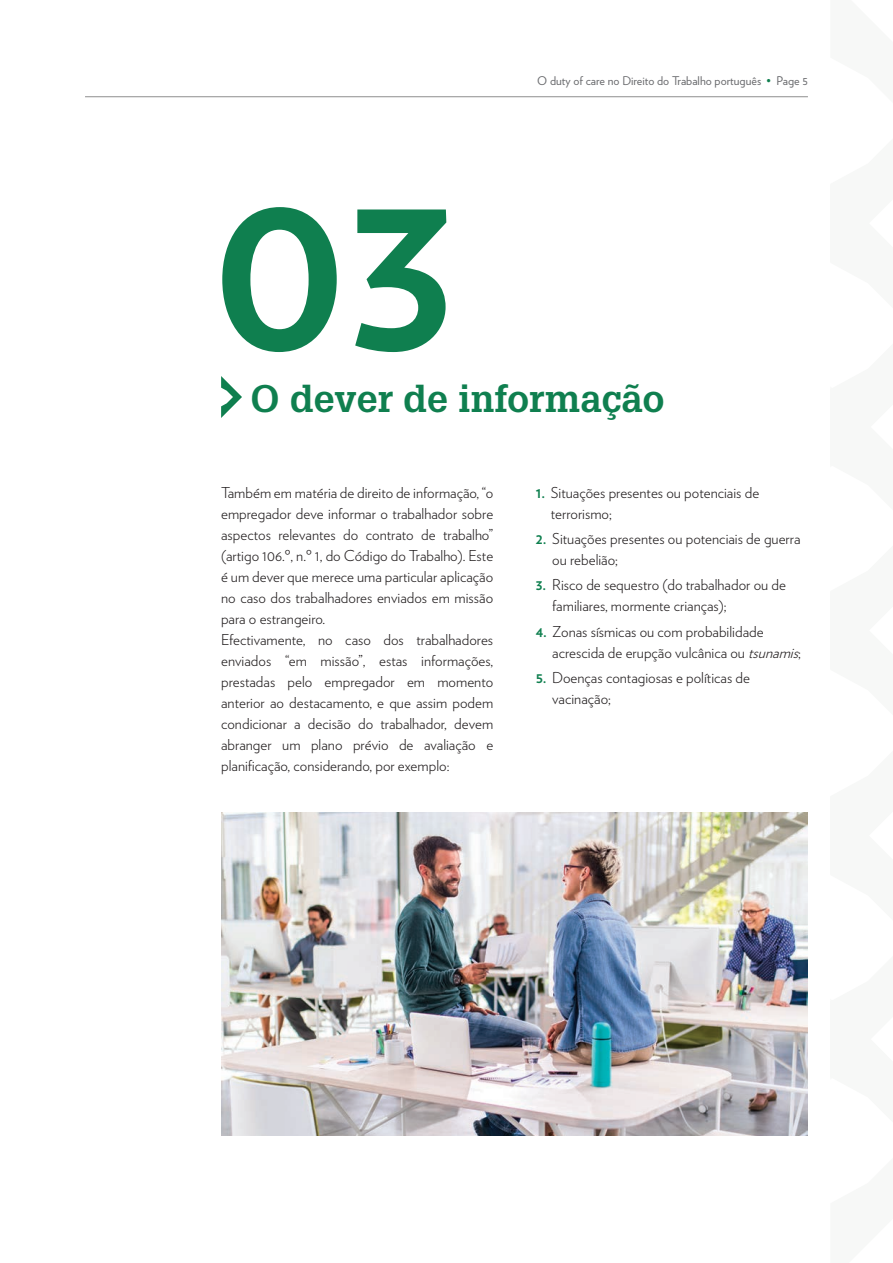
<style>
.page{position:relative;width:893px;height:1263px;background:#fff}
.page>*{position:absolute;margin:0;border:0;box-sizing:border-box;transform-origin:0 0}
.t1{font:700 240.3px "Verlag";color:#0f7f4f}
.t2{font:700 37.5px "Glypha";color:#0f7f4f}
.t3{font:300 15px/21px "Verlag";color:#231f20}
.t4{font:12px "Verlag";color:#6c6d70}
.s1{color:#0f7f4f}
.s2{font-weight:700;color:#0f7f4f}
.s3{font-style:italic}
</style>
<div class="page">
<hr style="left:85px;top:96px;width:723px;height:1px;background:#8e8e8f">
<img style="left:221px;top:813px;width:587px;height:322px">
<svg style="left:221px;top:376px;width:21px;height:42px"></svg>
<p class="t4" style="left:537px;top:72px;width:272px">O duty of care no Direito do Trabalho português <span class="s1">•</span> Page 5</p>
<p class="t1" style="left:212px;top:74px;width:246px">03</p>
<p class="t2" style="left:251px;top:375px;width:415px">O dever de informação</p>
<p class="t3" style="left:221px;top:481px;width:274px;text-align:justify">Também em matéria de direito de informação, “o empregador deve informar o trabalhador sobre aspectos relevantes do contrato de trabalho” (artigo 106.º, n.º 1, do Código do Trabalho). Este é um dever que merece uma particular aplicação no caso dos trabalhadores enviados em missão para o estrangeiro.</p>
<p class="t3" style="left:221px;top:628px;width:274px;text-align:justify">Efectivamente, no caso dos trabalhadores enviados “em missão”, estas informações, prestadas pelo empregador em momento anterior ao destacamento, e que assim podem condicionar a decisão do trabalhador, devem abranger um plano prévio de avaliação e planificação, considerando, por exemplo:</p>
<p class="t3" style="left:551px;top:481px;width:210px;text-indent:-15px"><span class="s2">1.</span> Situações presentes ou potenciais de terrorismo;</p>
<p class="t3" style="left:552px;top:527px;width:250px;text-indent:-16px"><span class="s2">2.</span> Situações presentes ou potenciais de guerra ou rebelião;</p>
<p class="t3" style="left:552px;top:574px;width:235px;text-indent:-16px"><span class="s2">3.</span> Risco de sequestro (do trabalhador ou de familiares, mormente crianças);</p>
<p class="t3" style="left:552px;top:620px;width:253px;text-indent:-16px"><span class="s2">4.</span> Zonas sísmicas ou com probabilidade acrescida de erupção vulcânica ou <span class="s3">tsunamis</span>;</p>
<p class="t3" style="left:552px;top:666px;width:199px;text-indent:-16px"><span class="s2">5.</span> Doenças contagiosas e políticas de vacinação;</p>
</div>
